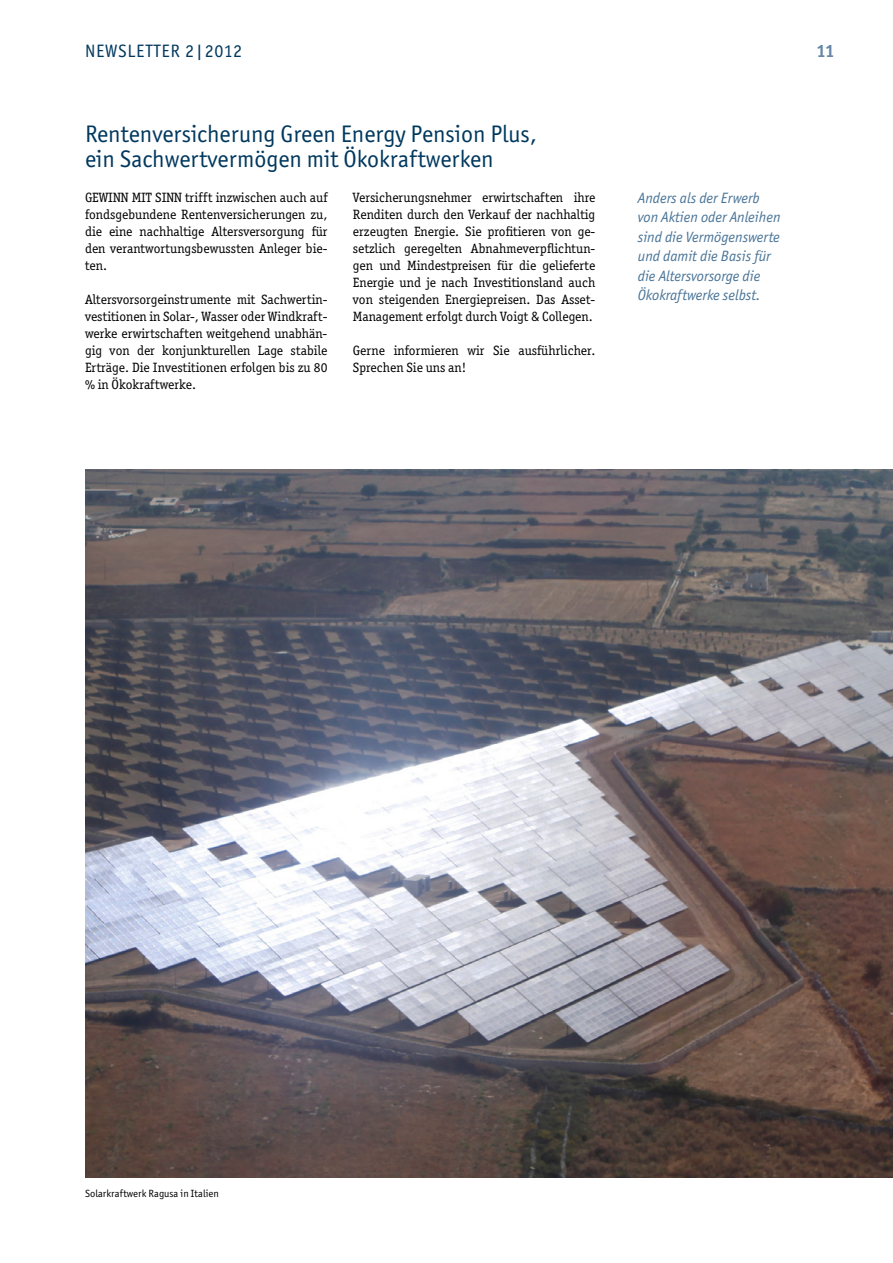
<style>
.page{position:relative;width:893px;height:1263px;background:#fff}
.page>*{position:absolute;margin:0;border:0;box-sizing:border-box;transform-origin:0 0}
.t1{font:24px/25.5px "Officina San ITC";color:#00385e}
.t2{font:18px "Officina San ITC";letter-spacing:.04em;color:#00385e}
.t3{font:700 18px "Officina San ITC";color:#6587a7}
.t4{font:italic 15px/19.5px "Officina San ITC";color:#497497}
.t5{font:13.5px/17px "Officina Ser ITC";color:#000;text-align:justify}
.t6{font:10.5px "Officina San ITC";color:#000}
</style>
<div class="page">
<img style="left:85px;top:470px;width:808px;height:708px">
<h2 class="t2" style="left:85px;top:41px;width:159px">Newsletter 2|2012</h2>
<h2 class="t3" style="left:816px;top:40px;width:20px">11</h2>
<h1 class="t1" style="left:85px;top:121px;width:453px">Rentenversicherung Green Energy Pension Plus, ein Sachwertvermögen mit Ökokraftwerken</h1>
<p class="t5" style="left:85px;top:189px;width:244px">GEWINN MIT SINN trifft inzwischen auch auf fondsgebundene Rentenversicherungen zu, die eine nachhaltige Altersversorgung für den verantwortungsbewussten Anleger bie&shy;ten.</p>
<p class="t5" style="left:85px;top:291px;width:244px">Altersvorsorgeinstrumente mit Sachwertin&shy;vestitionen in Solar-, Wasser oder Windkraft&shy;werke erwirtschaften weitgehend unabhän&shy;gig von der konjunkturellen Lage stabile Erträge. Die Investitionen erfolgen bis zu 80 % in Ökokraftwerke.</p>
<p class="t5" style="left:353px;top:189px;width:244px">Versicherungsnehmer erwirtschaften ihre Renditen durch den Verkauf der nachhaltig erzeugten Energie. Sie profitieren von ge&shy;setzlich geregelten Abnahmeverpflichtun&shy;gen und Mindestpreisen für die gelieferte Energie und je nach Investitionsland auch von steigenden Energiepreisen. Das Asset-Management erfolgt durch Voigt &amp; Collegen.</p>
<p class="t5" style="left:353px;top:342px;width:244px">Gerne informieren wir Sie ausführlicher.<br>Sprechen Sie uns an!</p>
<p class="t4" style="left:638px;top:188px;width:144px">Anders als der Erwerb von Aktien oder Anleihen sind die Vermögenswerte und damit die Basis für die Altersvorsorge die<br>Ökokraftwerke selbst.</p>
<p class="t6" style="left:85px;top:1187px;width:135px">Solarkraftwerk Ragusa in Italien</p>
</div>
